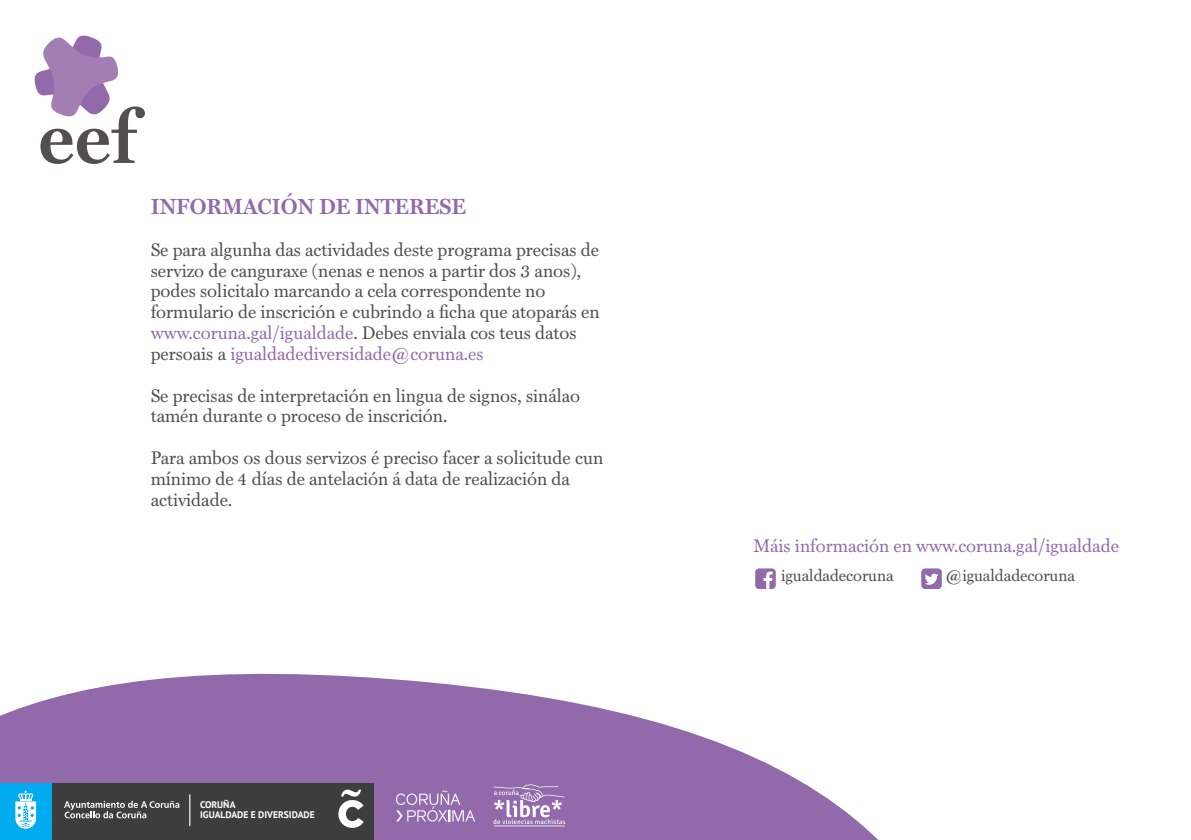
<style>
.page{position:relative;width:1191px;height:840px;background:#fff}
.page>*{position:absolute;margin:0;border:0;box-sizing:border-box;transform-origin:0 0}
.t1{font:700 22px "HK Serif";color:#9269ab}
.t2{font:18.4px/20.8px "HK Serif";color:#4e4e50}
.t3{font:18.4px "HK Serif";color:#9269ab}
.t4{font:16.4px "HK Serif";color:#4e4e50}
.t5{font:700 9.6px/10px "PT Sans";color:#fff}
.s1{color:#9269ab}
</style>
<div class="page">
<svg style="left:0;top:570px;width:942px;height:269px"></svg>
<svg style="left:34px;top:35px;width:111px;height:129px"></svg>
<svg style="left:755px;top:568px;width:20px;height:20px"></svg>
<svg style="left:921px;top:568px;width:20px;height:20px"></svg>
<svg style="left:493px;top:783px;width:72px;height:43px"></svg>
<div style="left:48px;top:783px;width:325px;height:56px;background:#3e3d3e"></div>
<div style="left:0;top:783px;width:51px;height:56px;background:#00acef"></div>
<svg style="left:15px;top:790px;width:21px;height:38px"></svg>
<svg style="left:338px;top:789px;width:26px;height:38px"></svg>
<svg style="left:64px;top:800px;width:115px;height:17px"></svg>
<hr style="left:189px;top:794px;width:1px;height:31px;background:#fff">
<svg style="left:396px;top:790px;width:79px;height:31px"></svg>
<p class="t1" style="left:151px;top:192px;width:317px">INFORMACIÓN DE INTERESE</p>
<p class="t2" style="left:151px;top:238px;width:450px">Se para algunha das actividades deste programa precisas de servizo de canguraxe (nenas e nenos a partir dos 3 anos), podes solicitalo marcando a cela correspondente no formulario de inscrición e cubrindo a ficha que atoparás en <span class="s1">www.coruna.gal/igualdade</span>. Debes enviala cos teus datos persoais a <span class="s1">igualdadediversidade@coruna.es</span></p>
<p class="t2" style="left:151px;top:384px;width:431px">Se precisas de interpretación en lingua de signos, sinálao tamén durante o proceso de inscrición.</p>
<p class="t2" style="left:151px;top:446px;width:454px">Para ambos os dous servizos é preciso facer a solicitude cun mínimo de 4 días de antelación á data de realización da actividade.</p>
<p class="t5" style="left:200px;top:798px;width:116px">CORUÑA<br>IGUALDADE E DIVERSIDADE</p>
<p class="t3" style="left:753px;top:534px;width:367px">Máis información en www.coruna.gal/igualdade</p>
<p class="t4" style="left:781px;top:564px;width:114px">igualdadecoruna</p>
<p class="t4" style="left:945px;top:564px;width:131px">@igualdadecoruna</p>
</div>
